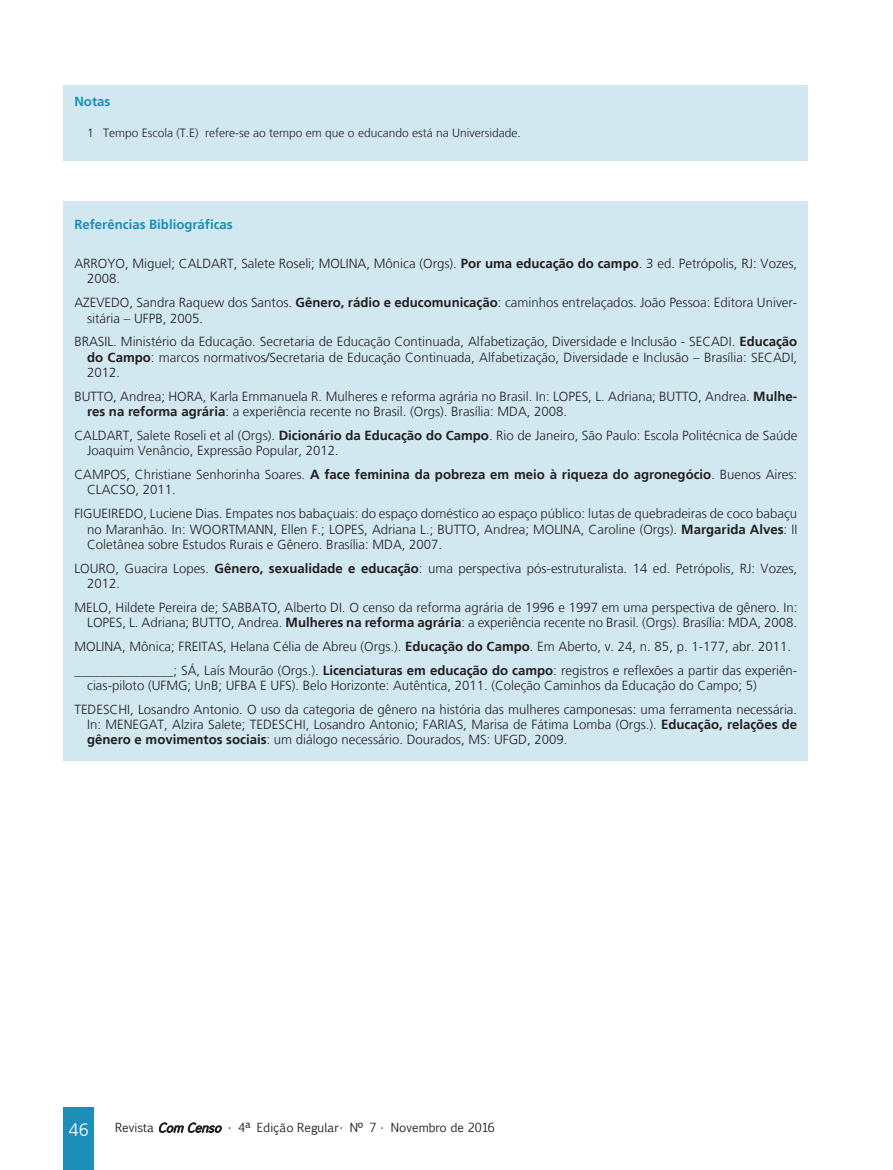
<style>
.page{position:relative;width:893px;height:1170px;background:#fff}
.page>*{position:absolute;margin:0;border:0;box-sizing:border-box;transform-origin:0 0}
.t1{font:300 18px "Frutiger LT";color:#fff}
.Miolo{font:300 13.2px/15.3px "Frutiger LT";color:#231f20}
.Subtítulo{font:700 13.2px "Frutiger LT";color:#1c8eb9}
.Notas{font:300 12px "Frutiger LT";color:#231f20}
.t2{font:12px "Euphemia CAS";color:#231f20}
.s1{font-weight:700}
.s2{font-style:italic}
</style>
<div class="page">
<div style="left:64px;top:85px;width:744px;height:76px;background:#d2e8f1"></div>
<div style="left:64px;top:201px;width:744px;height:559px;background:#d2e8f1"></div>
<div style="left:64px;top:1107px;width:30px;height:62px;background:#1c8eb9"></div>
<svg style="left:159px;top:1122px;width:63px;height:10px"></svg>
<p class="Subtítulo" style="left:74px;top:93px;width:37px">Notas</p>
<p class="Notas" style="left:87px;top:126px;width:435px">1 Tempo Escola (T.E) refere-se ao tempo em que o educando está na Universidade.</p>
<p class="Subtítulo" style="left:74px;top:217px;width:160px">Referências Bibliográficas</p>
<p class="Miolo" style="left:87px;top:256px;width:712px;text-indent:-13px">ARROYO, Miguel; CALDART, Salete Roseli; MOLINA, Mônica (Orgs). <span class="s1">Por uma educação do campo</span>. 3 ed. Petrópolis, RJ: Vozes,<br>2008.</p>
<p class="Miolo" style="left:87px;top:295px;width:712px;text-indent:-13px">AZEVEDO, Sandra Raquew dos Santos. <span class="s1">Gênero, rádio e educomunicação</span>: caminhos entrelaçados. João Pessoa: Editora Univer&shy;sitária – UFPB, 2005.</p>
<p class="Miolo" style="left:87px;top:334px;width:712px;text-align:justify;text-indent:-13px">BRASIL. Ministério da Educação. Secretaria de Educação Continuada, Alfabetização, Diversidade e Inclusão - SECADI. <span class="s1">Educação do Campo</span>: marcos normativos/Secretaria de Educação Continuada, Alfabetização, Diversidade e Inclusão – Brasília: SECADI, 2012.</p>
<p class="Miolo" style="left:87px;top:389px;width:712px;text-indent:-13px">BUTTO, Andrea; HORA, Karla Emmanuela R. Mulheres e reforma agrária no Brasil. In: LOPES, L. Adriana; BUTTO, Andrea. <span class="s1">Mulhe&shy;res na reforma agrária</span>: a experiência recente no Brasil. (Orgs). Brasília: MDA, 2008.</p>
<p class="Miolo" style="left:87px;top:428px;width:712px;text-indent:-13px">CALDART, Salete Roseli et al (Orgs). <span class="s1">Dicionário da Educação do Campo</span>. Rio de Janeiro, São Paulo: Escola Politécnica de Saúde<br>Joaquim Venâncio, Expressão Popular, 2012.</p>
<p class="Miolo" style="left:87px;top:467px;width:712px;text-indent:-13px">CAMPOS, Christiane Senhorinha Soares. <span class="s1">A face feminina da pobreza em meio à riqueza do agronegócio</span>. Buenos Aires:<br>CLACSO, 2011.</p>
<p class="Miolo" style="left:87px;top:506px;width:712px;text-align:justify;text-indent:-13px">FIGUEIREDO, Luciene Dias. Empates nos babaçuais: do espaço doméstico ao espaço público: lutas de quebradeiras de coco babaçu no Maranhão. In: WOORTMANN, Ellen F.; LOPES, Adriana L.; BUTTO, Andrea; MOLINA, Caroline (Orgs). <span class="s1">Margarida Alves</span>: II Coletânea sobre Estudos Rurais e Gênero. Brasília: MDA, 2007.</p>
<p class="Miolo" style="left:87px;top:560px;width:712px;text-indent:-13px">LOURO, Guacira Lopes. <span class="s1">Gênero, sexualidade e educação</span>: uma perspectiva pós-estruturalista. 14 ed. Petrópolis, RJ: Vozes,<br>2012.</p>
<p class="Miolo" style="left:74px;top:599px;width:724px;text-align:right">MELO, Hildete Pereira de; SABBATO, Alberto DI. O censo da reforma agrária de 1996 e 1997 em uma perspectiva de gênero. In:<br>LOPES, L. Adriana; BUTTO, Andrea. <span class="s1">Mulheres na reforma agrária</span>: a experiência recente no Brasil. (Orgs). Brasília: MDA, 2008.</p>
<p class="Miolo" style="left:74px;top:639px;width:718px">MOLINA, Mônica; FREITAS, Helana Célia de Abreu (Orgs.). <span class="s1">Educação do Campo</span>. Em Aberto, v. 24, n. 85, p. 1-177, abr. 2011.</p>
<p class="Miolo" style="left:87px;top:662px;width:712px;text-indent:-13px">_______________; SÁ, Laís Mourão (Orgs.). <span class="s1">Licenciaturas em educação do campo</span>: registros e reflexões a partir das experiên&shy;cias-piloto (UFMG; UnB; UFBA E UFS). Belo Horizonte: Autêntica, 2011. (Coleção Caminhos da Educação do Campo; 5)</p>
<p class="Miolo" style="left:87px;top:701px;width:712px;text-align:justify;text-indent:-13px">TEDESCHI, Losandro Antonio. O uso da categoria de gênero na história das mulheres camponesas: uma ferramenta necessária.<br>In: MENEGAT, Alzira Salete; TEDESCHI, Losandro Antonio; FARIAS, Marisa de Fátima Lomba (Orgs.). <span class="s1">Educação, relações de gênero e movimentos sociais</span>: um diálogo necessário. Dourados, MS: UFGD, 2009.</p>
<h1 class="t1" style="left:69px;top:1119px;width:22px">46</h1>
<p class="t2" style="left:115px;top:1119px;width:381px">Revista <span class="s2">ComCenso</span> • 4ª Edição Regular• Nº 7 • Novembro de 2016</p>
</div>
